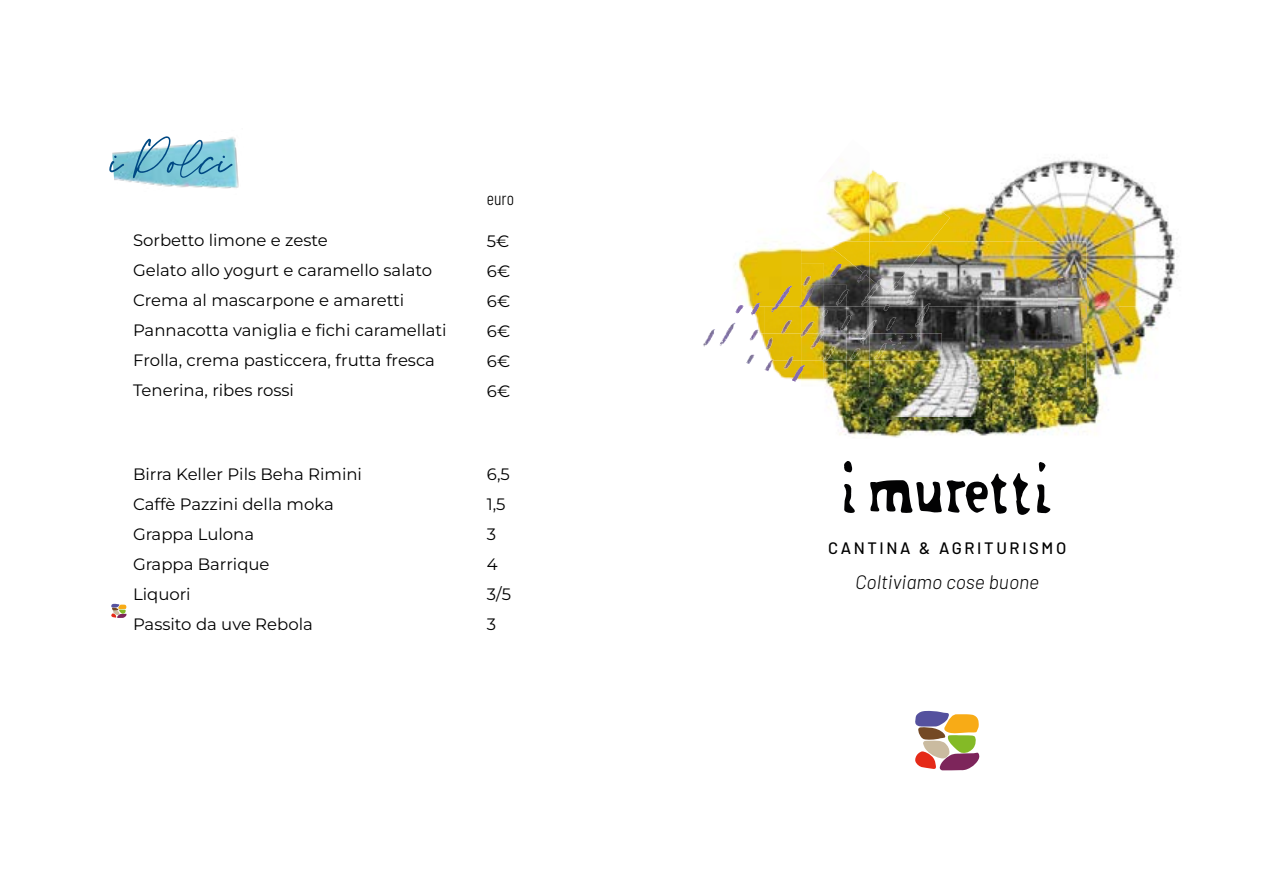
<style>
.page{position:relative;width:1263px;height:893px;background:#fff}
.page>*{position:absolute;margin:0;border:0;box-sizing:border-box;transform-origin:0 0}
.t1{font:67.5px "Gloved";color:#004984}
.t2{font:italic 300 19.5px "Barlow";color:#000}
.t3{font:300 18px "Barlow Condensed";color:#000}
.t4{font:16.5px/30px "Montserrat";color:#000}
.t5{font:500 16.5px "Barlow";letter-spacing:.16em;color:#000}
</style>
<div class="page">
<img style="left:829px;top:159px;width:41px;height:23px">
<img style="left:703px;top:255px;width:39px;height:91px">
<img style="left:826px;top:182px;width:79px;height:59px">
<img style="left:870px;top:159px;width:266px;height:53px">
<img style="left:870px;top:159px;width:35px;height:23px">
<img style="left:905px;top:182px;width:273px;height:125px">
<svg style="left:756px;top:292px;width:6px;height:4px"></svg>
<img style="left:837px;top:417px;width:263px;height:21px">
<img style="left:704px;top:307px;width:97px;height:57px">
<img style="left:870px;top:307px;width:234px;height:113px">
<img style="left:1086px;top:307px;width:77px;height:80px">
<svg style="left:771px;top:286px;width:21px;height:26px"></svg>
<svg style="left:751px;top:303px;width:9px;height:12px"></svg>
<svg style="left:735px;top:305px;width:9px;height:9px"></svg>
<img style="left:1059px;top:279px;width:59px;height:63px">
<img style="left:801px;top:247px;width:23px;height:26px">
<img style="left:801px;top:263px;width:4px;height:10px">
<img style="left:801px;top:273px;width:69px;height:34px">
<img style="left:824px;top:241px;width:46px;height:37px">
<img style="left:891px;top:241px;width:40px;height:51px">
<img style="left:870px;top:241px;width:14px;height:42px">
<svg style="left:830px;top:264px;width:12px;height:14px"></svg>
<svg style="left:857px;top:270px;width:11px;height:13px"></svg>
<img style="left:828px;top:387px;width:258px;height:30px">
<svg style="left:847px;top:307px;width:5px;height:4px"></svg>
<svg style="left:824px;top:307px;width:4px;height:4px"></svg>
<img style="left:801px;top:311px;width:69px;height:24px">
<img style="left:925px;top:307px;width:89px;height:14px">
<img style="left:870px;top:333px;width:72px;height:27px">
<img style="left:870px;top:307px;width:55px;height:52px">
<svg style="left:799px;top:288px;width:15px;height:21px"></svg>
<svg style="left:867px;top:320px;width:9px;height:9px"></svg>
<svg style="left:726px;top:323px;width:9px;height:9px"></svg>
<svg style="left:752px;top:330px;width:5px;height:5px"></svg>
<svg style="left:816px;top:333px;width:18px;height:20px"></svg>
<svg style="left:787px;top:356px;width:18px;height:26px"></svg>
<svg style="left:910px;top:290px;width:5px;height:7px"></svg>
<svg style="left:805px;top:276px;width:4px;height:4px"></svg>
<img style="left:836px;top:304px;width:54px;height:2px">
<svg style="left:1013px;top:473px;width:17px;height:42px"></svg>
<svg style="left:870px;top:473px;width:137px;height:41px"></svg>
<svg style="left:1037px;top:484px;width:14px;height:30px"></svg>
<svg style="left:844px;top:484px;width:11px;height:29px"></svg>
<svg style="left:844px;top:461px;width:8px;height:11px"></svg>
<svg style="left:1039px;top:462px;width:7px;height:10px"></svg>
<svg style="left:915px;top:711px;width:65px;height:59px"></svg>
<img style="left:112px;top:137px;width:127px;height:52px">
<svg style="left:111px;top:604px;width:16px;height:14px"></svg>
<h1 class="t1" style="left:110px;top:132px;width:123px">i Dolci</h1>
<p class="t4" style="left:133px;top:225px;width:315px">Sorbetto limone e zeste<br>Gelato allo yogurt e caramello salato<br>Crema al mascarpone e amaretti<br>Pannacotta vaniglia e fichi caramellati<br>Frolla, crema pasticcera, frutta fresca<br>Tenerina, ribes rossi</p>
<p class="t4" style="left:133px;top:459px;width:230px">Birra Keller Pils Beha Rimini<br>Caffè Pazzini della moka<br>Grappa Lulona<br>Grappa Barrique<br>Liquori<br>Passito da uve Rebola</p>
<p class="t3" style="left:487px;top:186px;width:29px">euro</p>
<p class="t4" style="left:487px;top:226px;width:25px;text-align:justify">5€ 6€ 6€ 6€ 6€ 6€</p>
<p class="t4" style="left:487px;top:458px;width:26px">6,5<br>1,5<br>3<br>4<br>3/5<br>3</p>
<p class="t5" style="left:828px;top:536px;width:240px">CANTINA &amp; AGRITURISMO</p>
<p class="t2" style="left:855px;top:568px;width:186px">Coltiviamo cose buone</p>
</div>
